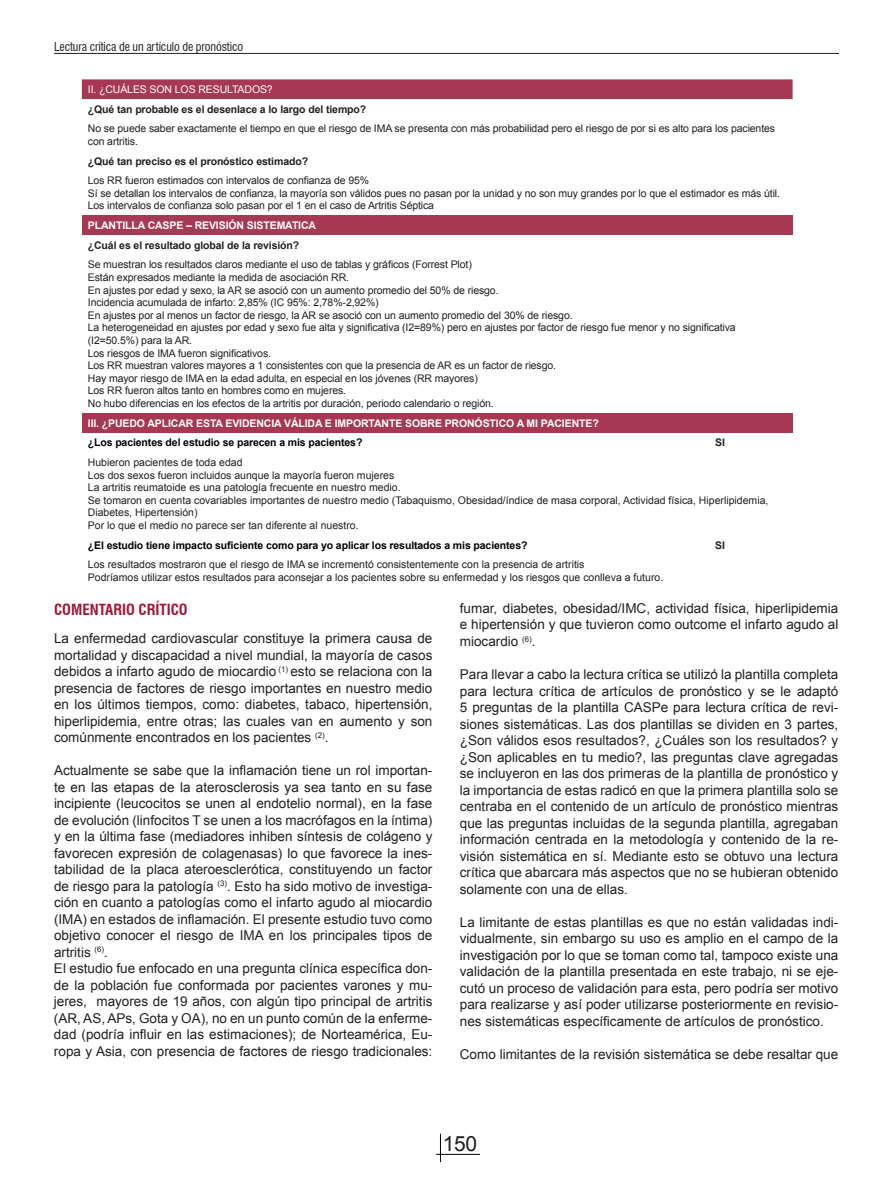
<style>
.page{position:relative;width:893px;height:1191px;background:#fff}
.page>*{position:absolute;margin:0;border:0;box-sizing:border-box;transform-origin:0 0}
.t1{font:21px "Arial";color:#231f20}
.t2{font:700 condensed 15px "Swiss 721 BT";color:#a01835}
.t3{font:13.5px/16.5px "Arial";color:#231f20;text-align:justify}
.t4{font:condensed 12px "Swiss 721 BT";letter-spacing:-.01em;color:#231f20}
.t5{font:10.5px/12.6px "Arial";letter-spacing:-.01em;color:#231f20}
.t6{font:700 10.5px "Arial";letter-spacing:-.01em;color:#231f20}
.t7{font:700 10.5px "Arial";letter-spacing:-.01em;color:#000}
.t8{font:700 10.5px "Arial";letter-spacing:-.01em;color:#fff}
.t9{font:10.5px "Arial";letter-spacing:-.01em;color:#fff}
</style>
<div class="page">
<svg style="left:440px;top:1133px;width:1px;height:29px"></svg>
<hr style="left:436px;top:1154px;width:44px;height:1px;background:#000">
<hr style="left:54px;top:53px;width:785px;height:1px;background:#231f20">
<div style="left:82px;top:79px;width:711px;height:20px;background:#a63951"></div>
<div style="left:82px;top:215px;width:711px;height:20px;background:#a73a52"></div>
<div style="left:82px;top:413px;width:711px;height:20px;background:#a63951"></div>
<p class="t4" style="left:54px;top:40px;width:191px">Lectura crítica de un artículo de pronóstico</p>
<p class="t9" style="left:88px;top:82px;width:186px">II. ¿CUÁLES SON LOS RESULTADOS?</p>
<p class="t6" style="left:88px;top:102px;width:280px">¿Qué tan probable es el desenlace a lo largo del tiempo?</p>
<p class="t5" style="left:88px;top:122px;width:689px">No se puede saber exactamente el tiempo en que el riesgo de IMA se presenta con más probabilidad pero el riesgo de por si es alto para los pacientes con artritis.</p>
<p class="t6" style="left:88px;top:154px;width:222px">¿Qué tan preciso es el pronóstico estimado?</p>
<p class="t5" style="left:88px;top:174px;width:694px">Los RR fueron estimados con intervalos de confianza de 95%<br>Sí se detallan los intervalos de confianza, la mayoría son válidos pues no pasan por la unidad y no son muy grandes por lo que el estimador es más útil.<br>Los intervalos de confianza solo pasan por el 1 en el caso de Artritis Séptica</p>
<p class="t8" style="left:88px;top:218px;width:230px">PLANTILLA CASPE – REVISIÓN SISTEMATICA</p>
<p class="t6" style="left:88px;top:238px;width:213px">¿Cuál es el resultado global de la revisión?</p>
<p class="t5" style="left:88px;top:258px;width:649px">Se muestran los resultados claros mediante el uso de tablas y gráficos (Forrest Plot)<br>Están expresados mediante la medida de asociación RR.<br>En ajustes por edad y sexo, la AR se asoció con un aumento promedio del 50% de riesgo.<br>Incidencia acumulada de infarto: 2,85% (IC 95%: 2,78%-2,92%)<br>En ajustes por al menos un factor de riesgo, la AR se asoció con un aumento promedio del 30% de riesgo.<br>La heterogeneidad en ajustes por edad y sexo fue alta y significativa (I2=89%) pero en ajustes por factor de riesgo fue menor y no significativa (I2=50.5%) para la AR.<br>Los riesgos de IMA fueron significativos.<br>Los RR muestran valores mayores a 1 consistentes con que la presencia de AR es un factor de riesgo.<br>Hay mayor riesgo de IMA en la edad adulta, en especial en los jóvenes (RR mayores)<br>Los RR fueron altos tanto en hombres como en mujeres.<br>No hubo diferencias en los efectos de la artritis por duración, periodo calendario o región.</p>
<p class="t8" style="left:88px;top:416px;width:512px">III. ¿PUEDO APLICAR ESTA EVIDENCIA VÁLIDA E IMPORTANTE SOBRE PRONÓSTICO A MI PACIENTE?</p>
<p class="t7" style="left:88px;top:436px;width:276px">¿Los pacientes del estudio se parecen a mis pacientes?</p>
<p class="t6" style="left:715px;top:436px;width:11px">SI</p>
<p class="t5" style="left:88px;top:456px;width:682px">Hubieron pacientes de toda edad<br>Los dos sexos fueron incluidos aunque la mayoría fueron mujeres<br>La artritis reumatoide es una patología frecuente en nuestro medio.<br>Se tomaron en cuenta covariables importantes de nuestro medio (Tabaquismo, Obesidad/índice de masa corporal, Actividad física, Hiperlipidemia, Diabetes, Hipertensión)<br>Por lo que el medio no parece ser tan diferente al nuestro.</p>
<p class="t7" style="left:88px;top:538px;width:441px">¿El estudio tiene impacto suficiente como para yo aplicar los resultados a mis pacientes?</p>
<p class="t6" style="left:715px;top:538px;width:11px">SI</p>
<p class="t5" style="left:88px;top:558px;width:577px">Los resultados mostraron que el riesgo de IMA se incrementó consistentemente con la presencia de artritis<br>Podríamos utilizar estos resultados para aconsejar a los pacientes sobre su enfermedad y los riesgos que conlleva a futuro.</p>
<p class="t3" style="left:460px;top:600px;width:380px">fumar, diabetes, obesidad/IMC, actividad física, hiperlipidemia e hipertensión y que tuvieron como outcome el infarto agudo al miocardio <sup>(6)</sup>.</p>
<p class="t3" style="left:460px;top:666px;width:380px">Para llevar a cabo la lectura crítica se utilizó la plantilla completa para lectura crítica de artículos de pronóstico y se le adaptó 5 preguntas de la plantilla CASPe para lectura crítica de revi&shy;siones sistemáticas. Las dos plantillas se dividen en 3 partes, ¿Son válidos esos resultados?, ¿Cuáles son los resultados? y ¿Son aplicables en tu medio?, las preguntas clave agregadas se incluyeron en las dos primeras de la plantilla de pronóstico y la importancia de estas radicó en que la primera plantilla solo se centraba en el contenido de un artículo de pronóstico mientras que las preguntas incluidas de la segunda plantilla, agregaban información centrada en la metodología y contenido de la re&shy;visión sistemática en sí. Mediante esto se obtuvo una lectura crítica que abarcara más aspectos que no se hubieran obtenido solamente con una de ellas.</p>
<p class="t3" style="left:460px;top:913px;width:380px">La limitante de estas plantillas es que no están validadas indi&shy;vidualmente, sin embargo su uso es amplio en el campo de la investigación por lo que se toman como tal, tampoco existe una validación de la plantilla presentada en este trabajo, ni se eje&shy;cutó un proceso de validación para esta, pero podría ser motivo para realizarse y así poder utilizarse posteriormente en revisio&shy;nes sistemáticas específicamente de artículos de pronóstico.</p>
<p class="t3" style="left:460px;top:1045px;width:380px">Como limitantes de la revisión sistemática se debe resaltar que</p>
<p class="t2" style="left:54px;top:600px;width:135px">COMENTARIO CRÍTICO</p>
<p class="t3" style="left:54px;top:630px;width:380px">La enfermedad cardiovascular constituye la primera causa de mortalidad y discapacidad a nivel mundial, la mayoría de casos debidos a infarto agudo de miocardio <sup>(1)</sup> esto se relaciona con la presencia de factores de riesgo importantes en nuestro medio en los últimos tiempos, como: diabetes, tabaco, hipertensión, hiperlipidemia, entre otras; las cuales van en aumento y son comúnmente encontrados en los pacientes <sup>(2)</sup>.</p>
<p class="t3" style="left:54px;top:762px;width:380px;text-align:left">Actualmente se sabe que la inflamación tiene un rol importan&shy;te en las etapas de la aterosclerosis ya sea tanto en su fase incipiente (leucocitos se unen al endotelio normal), en la fase de evolución (linfocitos T se unen a los macrófagos en la íntima) y en la última fase (mediadores inhiben síntesis de colágeno y favorecen expresión de colagenasas) lo que favorece la ines&shy;tabilidad de la placa ateroesclerótica, constituyendo un factor de riesgo para la patología <sup>(3)</sup>. Esto ha sido motivo de investiga&shy;ción en cuanto a patologías como el infarto agudo al miocardio (IMA) en estados de inflamación. El presente estudio tuvo como objetivo conocer el riesgo de IMA en los principales tipos de artritis <sup>(6)</sup>.<br>El estudio fue enfocado en una pregunta clínica específica don&shy;de la población fue conformada por pacientes varones y mu&shy;jeres, mayores de 19 años, con algún tipo principal de artritis (AR, AS, APs, Gota y OA), no en un punto común de la enferme&shy;dad (podría influir en las estimaciones); de Norteamérica, Eu&shy;ropa y Asia, con presencia de factores de riesgo tradicionales:</p>
<h1 class="t1" style="left:443px;top:1130px;width:36px">150</h1>
</div>
